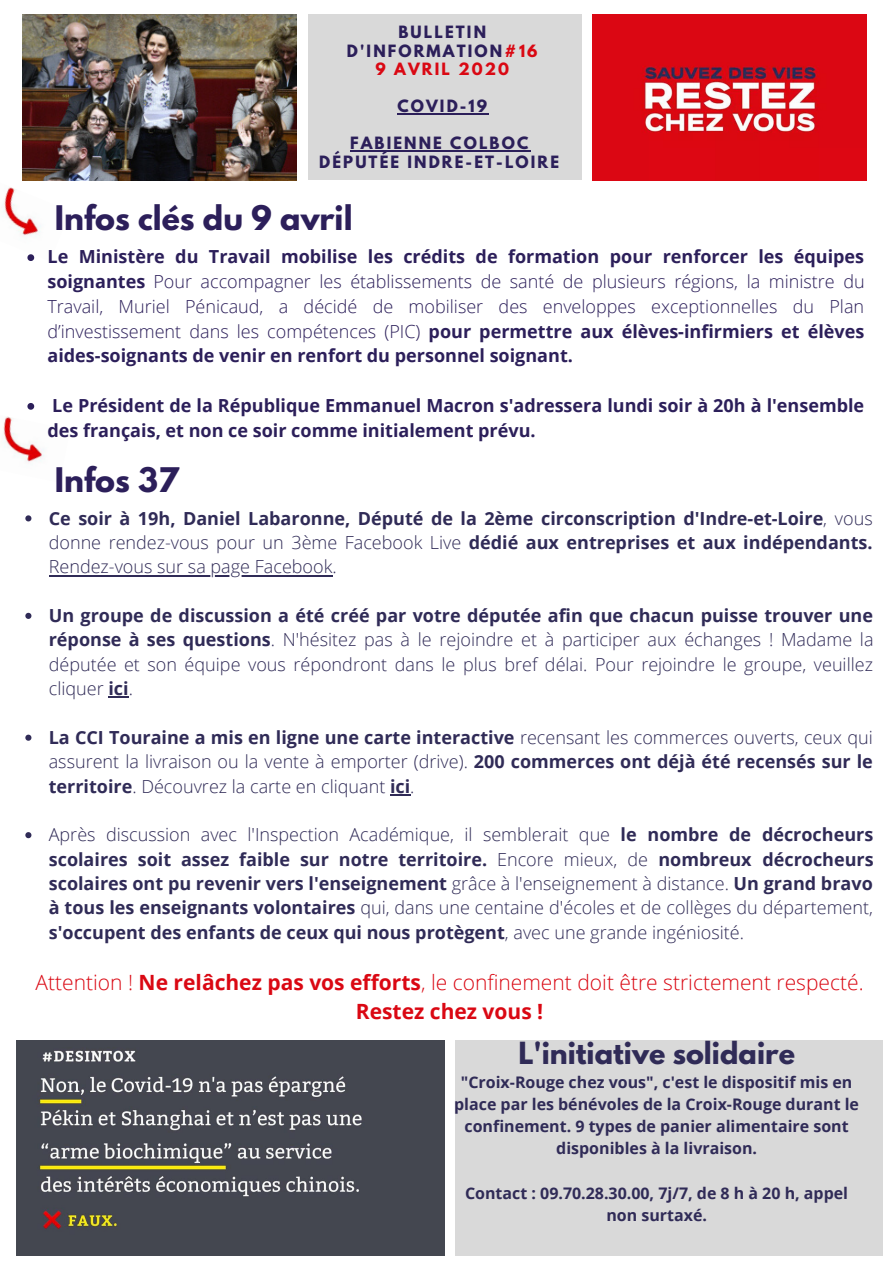
<style>
.page{position:relative;width:894px;height:1264px;background:#fff}
.page>*{position:absolute;margin:0;border:0;box-sizing:border-box;transform-origin:0 0}
.t1{font:700 30px "League Spartan";color:#2c1f5a}
.t2{font:700 27px "League Spartan";color:#302b57}
.t3{font:300 21px/29px "Open Sans";color:#da0813;text-align:center}
.t4{font:700 18px/24.3px "Open Sans";color:#302b57;text-align:justify}
.t5{font:300 18px/24.3px "Open Sans";color:#302b57;text-align:justify}
.t6{font:300 18px/24.8px "Open Sans";color:#2c1f5a;text-align:justify}
.t7{font:700 18px/24.8px "Open Sans";color:#2c1f5a}
.t8{font:700 16.05px/22.2px "Open Sans";color:#302b57;text-align:center}
.t9{font:700 15px/18.6px "League Spartan";letter-spacing:.14em;color:#2c1f5a;text-align:center}
.s1{color:#da0813}
.s2{font-weight:700}
.s3{font-weight:300}
</style>
<div class="page">
<img style="left:16px;top:1040px;width:428px;height:215px">
<div style="left:455px;top:1040px;width:427px;height:215px;background:#d9d9d9"></div>
<img style="left:23px;top:15px;width:273px;height:165px">
<div style="left:308px;top:15px;width:273px;height:165px;background:#d9d9d9"></div>
<img style="left:592px;top:15px;width:274px;height:165px">
<img style="left:2px;top:187px;width:39px;height:72px">
<img style="left:2px;top:416px;width:43px;height:47px">
<svg style="left:25px;top:515px;width:6px;height:6px"></svg>
<hr style="left:49px;top:574px;width:283px;height:2px;background:#302b57">
<svg style="left:25px;top:613px;width:6px;height:6px"></svg>
<hr style="left:108px;top:696px;width:21px;height:2px;background:#302b57">
<svg style="left:25px;top:734px;width:6px;height:6px"></svg>
<svg style="left:390px;top:794px;width:20px;height:1px"></svg>
<svg style="left:25px;top:832px;width:6px;height:6px"></svg>
<svg style="left:27px;top:254px;width:7px;height:7px"></svg>
<svg style="left:27px;top:403px;width:7px;height:7px"></svg>
<hr style="left:397px;top:113px;width:92px;height:1px;background:#2c1f5a">
<hr style="left:350px;top:150px;width:180px;height:2px;background:#2c1f5a">
<p class="t9" style="left:347px;top:25px;width:192px">BULLETIN<br>D'INFORMATION<span class="s1">#16<br>9 AVRIL 2020</span></p>
<p class="t9" style="left:397px;top:99px;width:91px">COVID-19</p>
<p class="t9" style="left:319px;top:136px;width:241px">FABIENNE COLBOC<br>DÉPUTÉE INDRE-ET-LOIRE</p>
<h1 class="t1" style="left:55px;top:203px;width:299px">Infos clés du 9 avril</h1>
<p class="t6" style="left:47px;top:244px;width:818px"><span class="s2">Le Ministère du Travail mobilise les crédits de formation pour renforcer les équipes soignantes</span> Pour accompagner les établissements de santé de plusieurs régions, la ministre du Travail, Muriel Pénicaud, a décidé de mobiliser des enveloppes exceptionnelles du Plan d’investissement dans les compétences (PIC) <span class="s2">pour permettre aux élèves-infirmiers et élèves aides-soignants de venir en renfort du personnel soignant.</span></p>
<p class="t7" style="left:47px;top:392px;width:818px">Le Président de la République Emmanuel Macron s'adressera lundi soir à 20h à l'ensemble des français, et non ce soir comme initialement prévu.</p>
<h1 class="t1" style="left:55px;top:464px;width:125px">Infos 37</h1>
<p class="t4" style="left:49px;top:505px;width:825px">Ce soir à 19h, Daniel Labaronne, Député de la 2ème circonscription d'Indre-et-Loire<span class="s3">, vous donne rendez-vous pour un 3ème Facebook Live</span> dédié aux entreprises et aux indépendants.<br><span class="s3">Rendez-vous sur sa page Facebook.</span></p>
<p class="t5" style="left:49px;top:603px;width:826px"><span class="s2">Un groupe de discussion a été créé par votre députée afin que chacun puisse trouver une réponse à ses questions</span>. N'hésitez pas à le rejoindre et à participer aux échanges ! Madame la députée et son équipe vous répondront dans le plus bref délai. Pour rejoindre le groupe, veuillez cliquer <span class="s2">ici</span>.</p>
<p class="t5" style="left:49px;top:724px;width:825px"><span class="s2">La CCI Touraine a mis en ligne une carte interactive</span> recensant les commerces ouverts, ceux qui assurent la livraison ou la vente à emporter (drive). <span class="s2">200 commerces ont déjà été recensés sur le territoire</span>. Découvrez la carte en cliquant <span class="s2">ici</span>.</p>
<p class="t4" style="left:49px;top:822px;width:826px"><span class="s3">Après discussion avec l'Inspection Académique, il semblerait que</span> le nombre de décrocheurs scolaires soit assez faible sur notre territoire. <span class="s3">Encore mieux, de</span> nombreux décrocheurs scolaires ont pu revenir vers l'enseignement <span class="s3">grâce à l'enseignement à distance.</span> Un grand bravo à tous les enseignants volontaires <span class="s3">qui, dans une centaine d'écoles et de collèges du département, </span>s'occupent des enfants de ceux qui nous protègent<span class="s3">, avec une grande ingéniosité.</span></p>
<p class="t3" style="left:36px;top:967px;width:829px">Attention ! <span class="s2">Ne relâchez pas vos efforts</span>, le confinement doit être strictement respecté.<br><span class="s2">Restez chez vous !</span></p>
<h2 class="t2" style="left:518px;top:1039px;width:278px">L'initiative solidaire</h2>
<p class="t8" style="left:454px;top:1070px;width:406px">"Croix-Rouge chez vous", c'est le dispositif mis en place par les bénévoles de la Croix-Rouge durant le confinement. 9 types de panier alimentaire sont disponibles à la livraison.</p>
<p class="t8" style="left:465px;top:1181px;width:384px">Contact : 09.70.28.30.00, 7j/7, de 8 h à 20 h, appel non surtaxé.</p>
</div>
